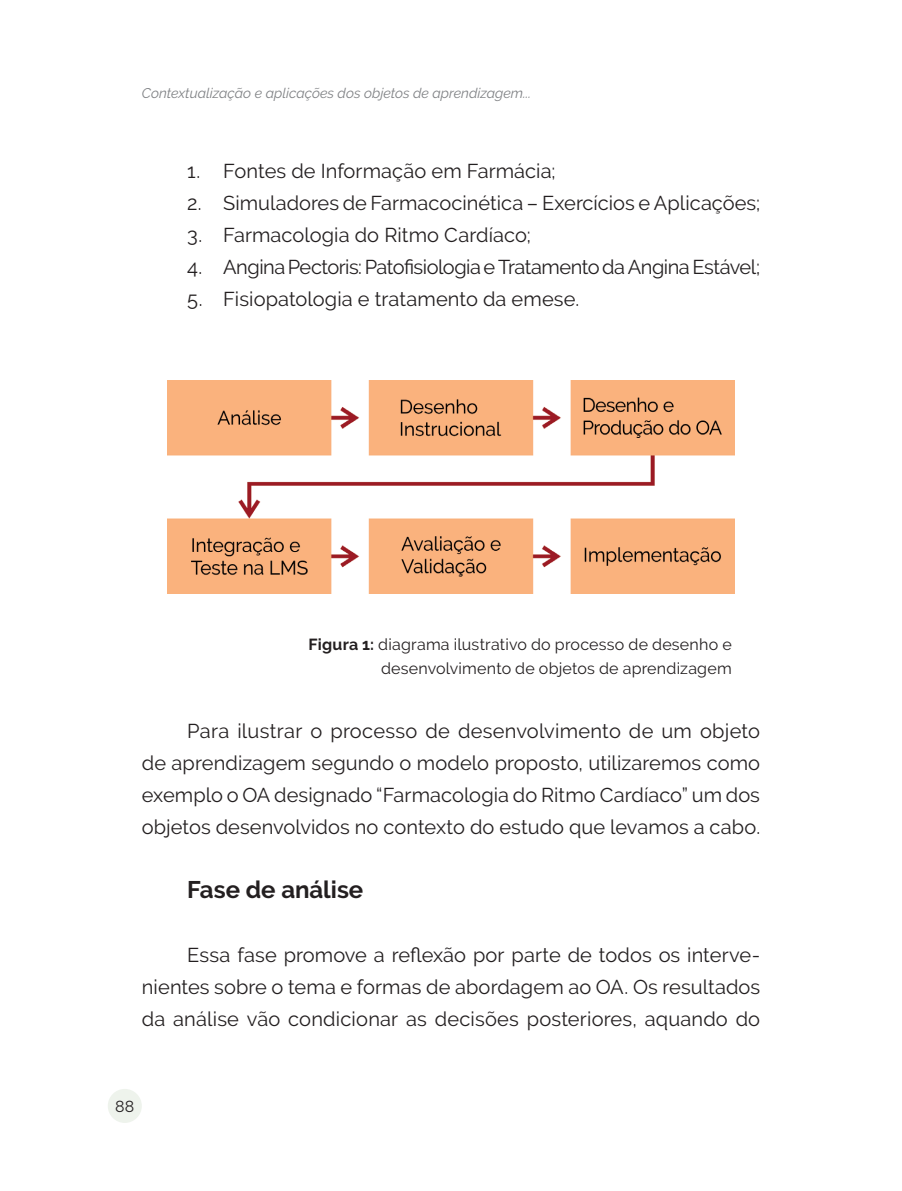
<style>
.page{position:relative;width:902px;height:1191px;background:#fff}
.page>*{position:absolute;margin:0;border:0;box-sizing:border-box;transform-origin:0 0}
.SUB_TITULO{font:700 24px "Raleway";color:#231f20}
.CORPO_DO_TEXTO{font:20px/32px "Raleway";letter-spacing:.005em;color:#231f20;text-align:justify}
.CORPO_DO_TEXTO-2{font:20px "Raleway";letter-spacing:-.025em;color:#231f20}
.LEGENDAS{font:16px "Raleway";letter-spacing:.015em;color:#231f20}
.t1{font:italic 14px "Raleway";color:#808285}
.s1{font-weight:700}
</style>
<div class="page">
<div style="left:108px;top:1089px;width:34px;height:34px;background:#eef3ec;border-radius:50%"></div>
<img style="left:167px;top:381px;width:567px;height:212px">
<p class="t1" style="left:142px;top:85px;width:391px">Contextualização e aplicações dos objetos de aprendizagem...</p>
<p class="CORPO_DO_TEXTO" style="left:187px;top:154px;width:370px">1. Fontes de Informação em Farmácia;</p>
<p class="CORPO_DO_TEXTO" style="left:187px;top:186px;width:574px">2. Simuladores de Farmacocinética – Exercícios e Aplicações;</p>
<p class="CORPO_DO_TEXTO" style="left:187px;top:218px;width:345px">3. Farmacologia do Ritmo Cardíaco;</p>
<p class="CORPO_DO_TEXTO-2" style="left:187px;top:255px;width:574px">4. Angina Pectoris: Patofisiologia e Tratamento da Angina Estável;</p>
<p class="CORPO_DO_TEXTO" style="left:187px;top:282px;width:393px">5. Fisiopatologia e tratamento da emese.</p>
<p class="LEGENDAS" style="left:308px;top:635px;width:424px"><span class="s1">Figura 1:</span> diagrama ilustrativo do processo de desenho e</p>
<p class="LEGENDAS" style="left:381px;top:659px;width:352px">desenvolvimento de objetos de aprendizagem</p>
<p class="CORPO_DO_TEXTO" style="left:142px;top:714px;width:619px;text-indent:45px">Para ilustrar o processo de desenvolvimento de um objeto de aprendizagem segundo o modelo proposto, utilizaremos como exemplo o OA designado “Farmacologia do Ritmo Cardíaco” um dos objetos desenvolvidos no contexto do estudo que levamos a cabo.</p>
<p class="SUB_TITULO" style="left:187px;top:875px;width:177px">Fase de análise</p>
<p class="CORPO_DO_TEXTO" style="left:142px;top:938px;width:620px;text-indent:45px">Essa fase promove a reflexão por parte de todos os interve&shy;nientes sobre o tema e formas de abordagem ao OA. Os resultados da análise vão condicionar as decisões posteriores, aquando do</p>
<p class="LEGENDAS" style="left:115px;top:1096px;width:20px">88</p>
</div>
